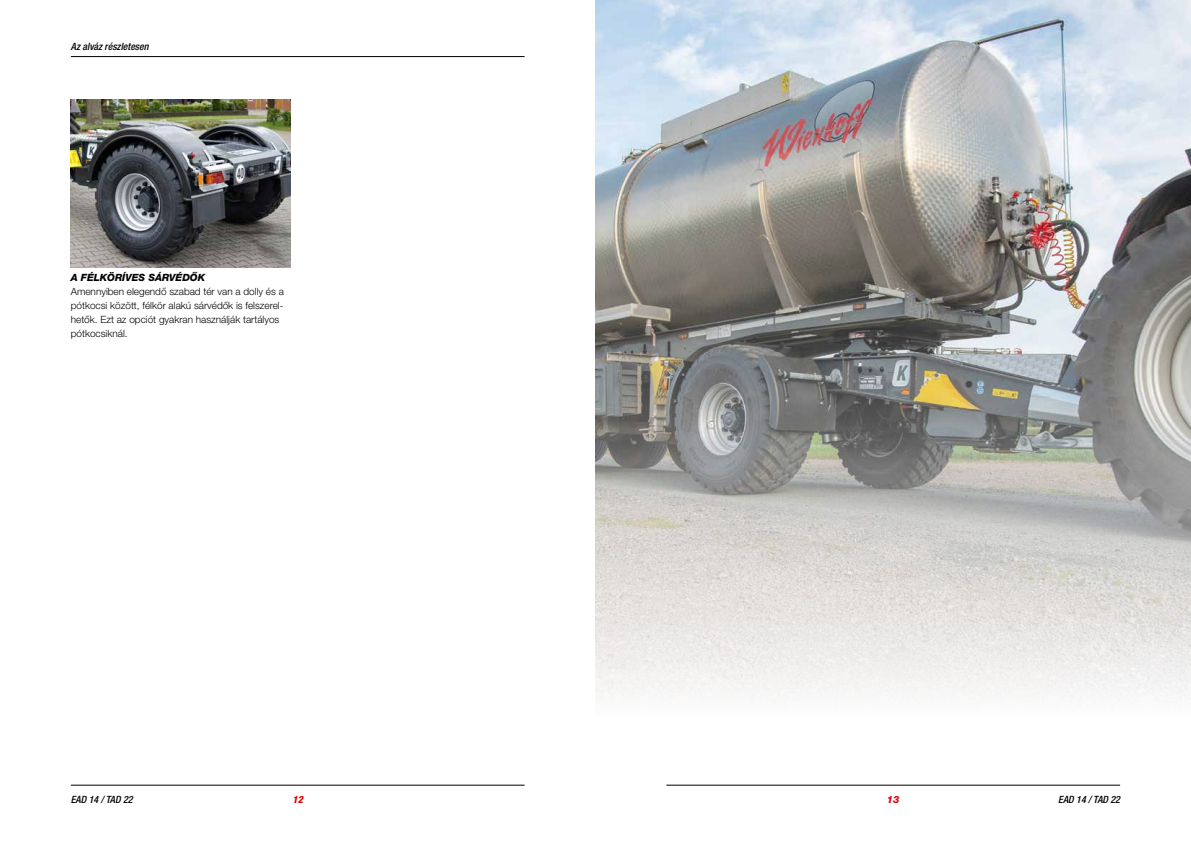
<style>
.page{position:relative;width:1191px;height:842px;background:#fff}
.page>*{position:absolute;margin:0;border:0;box-sizing:border-box;transform-origin:0 0}
.t1{font:300 10px/14px "Helvetica Neue LT Pro";color:#000}
.t2{font:italic 500 condensed 10px "Helvetica Neue LT Pro";color:#000}
.t3{font:italic 800 10px "Helvetica Neue LT Pro";color:#000}
.t4{font:italic 800 condensed 10px "Helvetica Neue LT Pro";color:#e3000b}
.t5{font:italic 800 10px "Helvetica Neue LT Pro";color:#e3000b}
</style>
<div class="page">
<hr style="left:666px;top:785px;width:454px;height:1px;background:#000">
<hr style="left:71px;top:56px;width:453px;height:1px;background:#000">
<hr style="left:71px;top:785px;width:453px;height:1px;background:#000">
<img style="left:71px;top:99px;width:220px;height:168px">
<img style="left:595px;top:0;width:596px;height:702px">
<p class="t2" style="left:71px;top:41px;width:79px">Az alváz részletesen</p>
<p class="t3" style="left:71px;top:272px;width:136px">A FÉLKÖRÍVES SÁRVÉDŐK</p>
<p class="t1" style="left:71px;top:284px;width:215px">Amennyiben elegendő szabad tér van a dolly és a pótkocsi között, félkör alakú sárvédők is felszerel&shy;hetők. Ezt az opciót gyakran használják tartályos pótkocsiknál.</p>
<p class="t2" style="left:71px;top:793px;width:63px">EAD 14 / TAD 22</p>
<p class="t2" style="left:1058px;top:793px;width:63px">EAD 14 / TAD 22</p>
<p class="t4" style="left:292px;top:793px;width:12px">12</p>
<p class="t5" style="left:887px;top:793px;width:14px">13</p>
</div>
